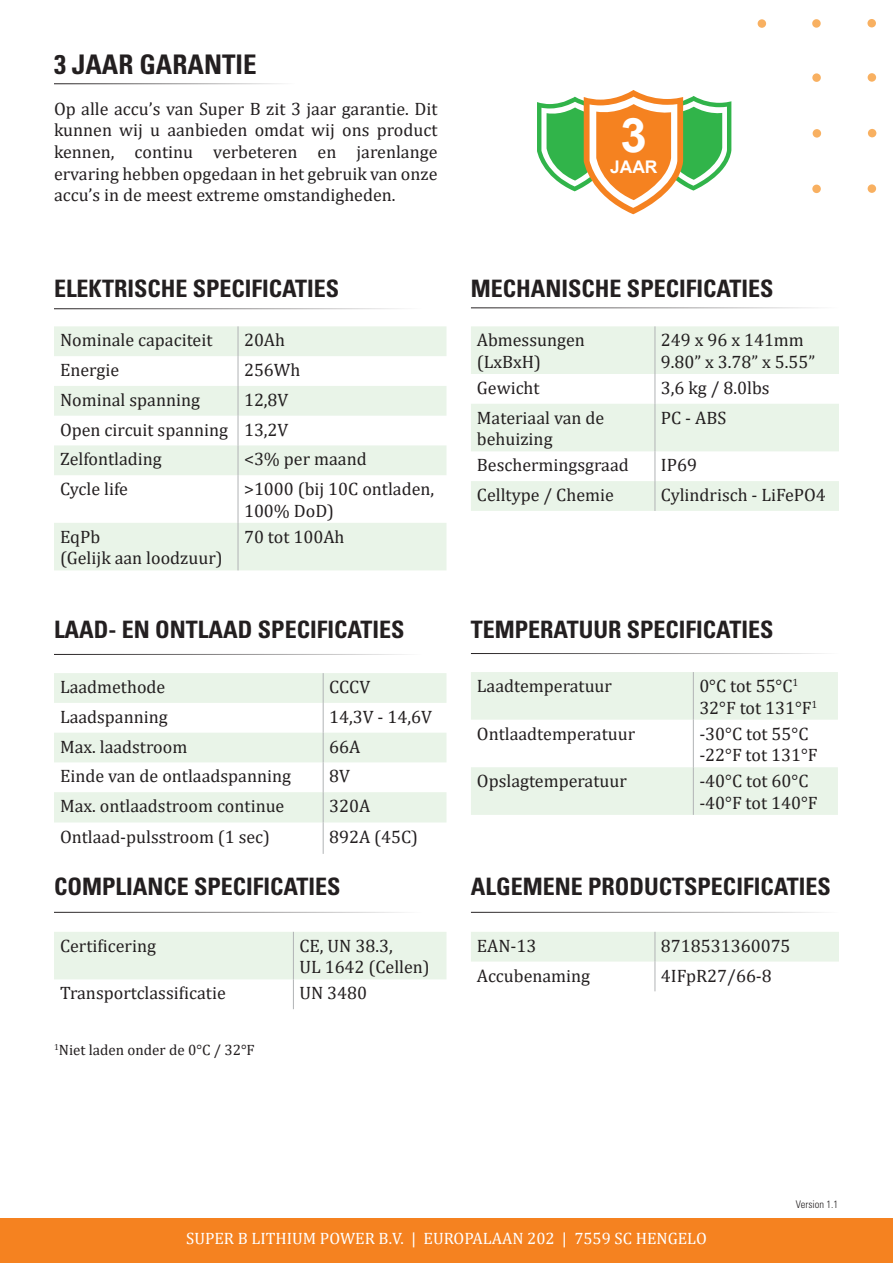
<style>
.page{position:relative;width:893px;height:1263px;background:#fff}
.page>*{position:absolute;margin:0;border:0;box-sizing:border-box;transform-origin:0 0}
.t1{font:700 47.55px "Arial";color:#fff}
.t2{font:700 condensed 27px "Univers LT Std";color:#231f20}
.t3{font:700 condensed 24px "Univers LT Std";color:#231f20}
.t4{font:18px/21.6px "Cambria";color:#231f20;text-align:justify}
.t5{font:700 17.4px "Arial";color:#fff}
.t6{font:16.5px "Cambria";color:#fff}
.t7{font:15px "Cambria";color:#231f20}
.Text{font:300 condensed 10.5px "Univers LT Std";color:#231f20}
</style>
<div class="page">
<div style="left:0;top:1218px;width:893px;height:45px;background:#f58220"></div>
<hr style="left:54px;top:83px;width:242px;height:1px;background:#231f20">
<svg style="left:537px;top:90px;width:194px;height:124px"></svg>
<svg style="left:758px;top:19px;width:8px;height:9px"></svg>
<svg style="left:812px;top:19px;width:9px;height:9px"></svg>
<svg style="left:812px;top:73px;width:9px;height:9px"></svg>
<svg style="left:813px;top:129px;width:8px;height:9px"></svg>
<svg style="left:812px;top:185px;width:9px;height:8px"></svg>
<svg style="left:867px;top:19px;width:9px;height:8px"></svg>
<svg style="left:868px;top:73px;width:8px;height:9px"></svg>
<div style="left:868px;top:129px;width:8px;height:8px;background:#f8b061;border-radius:50%"></div>
<svg style="left:868px;top:184px;width:8px;height:9px"></svg>
<hr style="left:54px;top:308px;width:368px;height:1px;background:#231f20">
<hr style="left:54px;top:654px;width:368px;height:1px;background:#231f20">
<hr style="left:54px;top:912px;width:368px;height:1px;background:#231f20">
<hr style="left:471px;top:912px;width:368px;height:1px;background:#231f20">
<hr style="left:471px;top:307px;width:368px;height:1px;background:#231f20">
<hr style="left:471px;top:653px;width:368px;height:1px;background:#231f20">
<svg style="left:54px;top:326px;width:392px;height:244px;fill:#e9f4e8"></svg>
<hr style="left:238px;top:326px;width:1px;height:30px;background:#b1b3b5">
<hr style="left:238px;top:356px;width:1px;height:30px;background:#b1b3b5">
<hr style="left:238px;top:386px;width:1px;height:30px;background:#b1b3b5">
<svg style="left:238px;top:416px;width:1px;height:29px"></svg>
<hr style="left:238px;top:445px;width:1px;height:30px;background:#b1b3b5">
<hr style="left:238px;top:475px;width:1px;height:48px;background:#b1b3b5">
<hr style="left:238px;top:523px;width:1px;height:47px;background:#b1b3b5">
<svg style="left:54px;top:673px;width:392px;height:149px;fill:#e9f4e8"></svg>
<hr style="left:323px;top:673px;width:1px;height:30px;background:#b1b3b5">
<hr style="left:323px;top:703px;width:1px;height:30px;background:#b1b3b5">
<svg style="left:323px;top:733px;width:1px;height:29px"></svg>
<hr style="left:323px;top:762px;width:1px;height:30px;background:#b1b3b5">
<hr style="left:323px;top:792px;width:1px;height:30px;background:#b1b3b5">
<hr style="left:323px;top:822px;width:1px;height:32px;background:#b1b3b5">
<svg style="left:471px;top:326px;width:368px;height:185px;fill:#e9f4e8"></svg>
<hr style="left:654px;top:326px;width:1px;height:48px;background:#b1b3b5">
<hr style="left:654px;top:374px;width:1px;height:30px;background:#b1b3b5">
<hr style="left:654px;top:404px;width:1px;height:47px;background:#b1b3b5">
<hr style="left:654px;top:451px;width:1px;height:30px;background:#b1b3b5">
<hr style="left:654px;top:481px;width:1px;height:30px;background:#b1b3b5">
<svg style="left:471px;top:672px;width:367px;height:143px;fill:#e9f4e8"></svg>
<hr style="left:693px;top:672px;width:1px;height:48px;background:#b1b3b5">
<hr style="left:693px;top:720px;width:1px;height:47px;background:#b1b3b5">
<hr style="left:693px;top:767px;width:1px;height:48px;background:#b1b3b5">
<div style="left:471px;top:932px;width:368px;height:29px;background:#e9f4e8"></div>
<hr style="left:654px;top:961px;width:1px;height:30px;background:#b1b3b5">
<div style="left:54px;top:932px;width:392px;height:47px;background:#e9f4e8"></div>
<hr style="left:293px;top:932px;width:1px;height:47px;background:#b1b3b5">
<hr style="left:293px;top:979px;width:1px;height:30px;background:#b1b3b5">
<p class="t2" style="left:54px;top:47px;width:204px">3 JAAR GARANTIE</p>
<p class="t4" style="left:54px;top:98px;width:385px">Op alle accu’s van Super B zit 3 jaar garantie. Dit kunnen wij u aanbieden omdat wij ons product kennen, continu verbeteren en jarenlange ervaring hebben opgedaan in het gebruik van onze accu’s in de meest extreme omstandigheden.</p>
<p class="t1" style="left:621px;top:102px;width:28px">3</p>
<p class="t5" style="left:610px;top:154px;width:49px">JAAR</p>
<p class="t3" style="left:54px;top:274px;width:287px">ELEKTRISCHE SPECIFICATIES</p>
<p class="t3" style="left:471px;top:274px;width:304px">MECHANISCHE SPECIFICATIES</p>
<p class="t4" style="left:60px;top:329px;width:154px">Nominale capaciteit</p>
<p class="t4" style="left:244px;top:329px;width:43px">20Ah</p>
<p class="t4" style="left:60px;top:359px;width:61px">Energie</p>
<p class="t4" style="left:244px;top:359px;width:58px">256Wh</p>
<p class="t4" style="left:60px;top:389px;width:142px">Nominal spanning</p>
<p class="t4" style="left:244px;top:389px;width:46px">12,8V</p>
<p class="t4" style="left:60px;top:419px;width:170px">Open circuit spanning</p>
<p class="t4" style="left:244px;top:419px;width:46px">13,2V</p>
<p class="t4" style="left:60px;top:448px;width:103px">Zelfontlading</p>
<p class="t4" style="left:244px;top:448px;width:124px">&lt;3% per maand</p>
<p class="t4" style="left:60px;top:478px;width:70px">Cycle life</p>
<p class="t4" style="left:244px;top:478px;width:192px">&gt;1000 (bij 10C ontladen,<br>100% DoD)</p>
<p class="t4" style="left:60px;top:526px;width:42px">EqPb</p>
<p class="t4" style="left:60px;top:547px;width:164px">(Gelijk aan loodzuur)</p>
<p class="t4" style="left:244px;top:526px;width:102px">70 tot 100Ah</p>
<p class="t4" style="left:477px;top:329px;width:109px">Abmessungen</p>
<p class="t4" style="left:477px;top:351px;width:66px">(LxBxH)</p>
<p class="t4" style="left:661px;top:329px;width:144px">249 x 96 x 141mm</p>
<p class="t4" style="left:661px;top:351px;width:156px">9.80” x 3.78” x 5.55”</p>
<p class="t4" style="left:477px;top:377px;width:64px">Gewicht</p>
<p class="t4" style="left:661px;top:377px;width:110px">3,6 kg / 8.0lbs</p>
<p class="t4" style="left:477px;top:407px;width:129px">Materiaal van de</p>
<p class="t4" style="left:477px;top:428px;width:77px">behuizing</p>
<p class="t4" style="left:661px;top:407px;width:67px">PC - ABS</p>
<p class="t4" style="left:477px;top:454px;width:153px">Beschermingsgraad</p>
<p class="t4" style="left:661px;top:454px;width:37px">IP69</p>
<p class="t4" style="left:477px;top:484px;width:138px">Celltype / Chemie</p>
<p class="t4" style="left:661px;top:484px;width:166px">Cylindrisch - LiFePO4</p>
<p class="t3" style="left:54px;top:614px;width:352px">LAAD- EN ONTLAAD SPECIFICATIES</p>
<p class="t3" style="left:471px;top:614px;width:304px">TEMPERATUUR SPECIFICATIES</p>
<p class="t4" style="left:60px;top:676px;width:107px">Laadmethode</p>
<p class="t4" style="left:329px;top:676px;width:43px">CCCV</p>
<p class="t4" style="left:60px;top:706px;width:109px">Laadspanning</p>
<p class="t4" style="left:329px;top:706px;width:104px">14,3V - 14,6V</p>
<p class="t4" style="left:60px;top:736px;width:129px">Max. laadstroom</p>
<p class="t4" style="left:329px;top:736px;width:33px">66A</p>
<p class="t4" style="left:60px;top:765px;width:233px">Einde van de ontlaadspanning</p>
<p class="t4" style="left:329px;top:765px;width:22px">8V</p>
<p class="t4" style="left:60px;top:795px;width:226px">Max. ontlaadstroom continue</p>
<p class="t4" style="left:329px;top:795px;width:43px">320A</p>
<p class="t4" style="left:60px;top:825px;width:212px">Ontlaad-pulsstroom (1 sec)</p>
<p class="t4" style="left:329px;top:825px;width:90px">892A (45C)</p>
<p class="t4" style="left:477px;top:675px;width:137px">Laadtemperatuur</p>
<p class="t4" style="left:699px;top:675px;width:100px">0°C tot 55°C<sup>1</sup></p>
<p class="t4" style="left:699px;top:697px;width:119px">32°F tot 131°F<sup>1</sup></p>
<p class="t4" style="left:477px;top:723px;width:160px">Ontlaadtemperatuur</p>
<p class="t4" style="left:699px;top:723px;width:111px">-30°C tot 55°C</p>
<p class="t4" style="left:699px;top:744px;width:120px">-22°F tot 131°F</p>
<p class="t4" style="left:477px;top:770px;width:151px">Opslagtemperatuur</p>
<p class="t4" style="left:699px;top:770px;width:111px">-40°C tot 60°C</p>
<p class="t4" style="left:699px;top:792px;width:120px">-40°F tot 140°F</p>
<p class="t3" style="left:54px;top:872px;width:288px">COMPLIANCE SPECIFICATIES</p>
<p class="t3" style="left:471px;top:872px;width:361px">ALGEMENE PRODUCTSPECIFICATIES</p>
<p class="t4" style="left:60px;top:935px;width:98px">Certificering</p>
<p class="t4" style="left:299px;top:935px;width:95px">CE, UN 38.3,</p>
<p class="t4" style="left:299px;top:956px;width:132px">UL 1642 (Cellen)</p>
<p class="t4" style="left:60px;top:982px;width:167px">Transportclassificatie</p>
<p class="t4" style="left:299px;top:982px;width:69px">UN 3480</p>
<p class="t7" style="left:54px;top:1041px;width:202px"><sup>1</sup>Niet laden onder de 0°C / 32°F</p>
<p class="t4" style="left:477px;top:935px;width:61px">EAN-13</p>
<p class="t4" style="left:661px;top:935px;width:131px">8718531360075</p>
<p class="t4" style="left:477px;top:964px;width:115px">Accubenaming</p>
<p class="t4" style="left:661px;top:964px;width:112px">4IFpR27/66-8</p>
<p class="Text" style="left:796px;top:1197px;width:44px">Version 1.1</p>
<p class="t6" style="left:186px;top:1228px;width:522px">SUPER B LITHIUM POWER B.V. | EUROPALAAN 202 | 7559 SC HENGELO</p>
</div>
